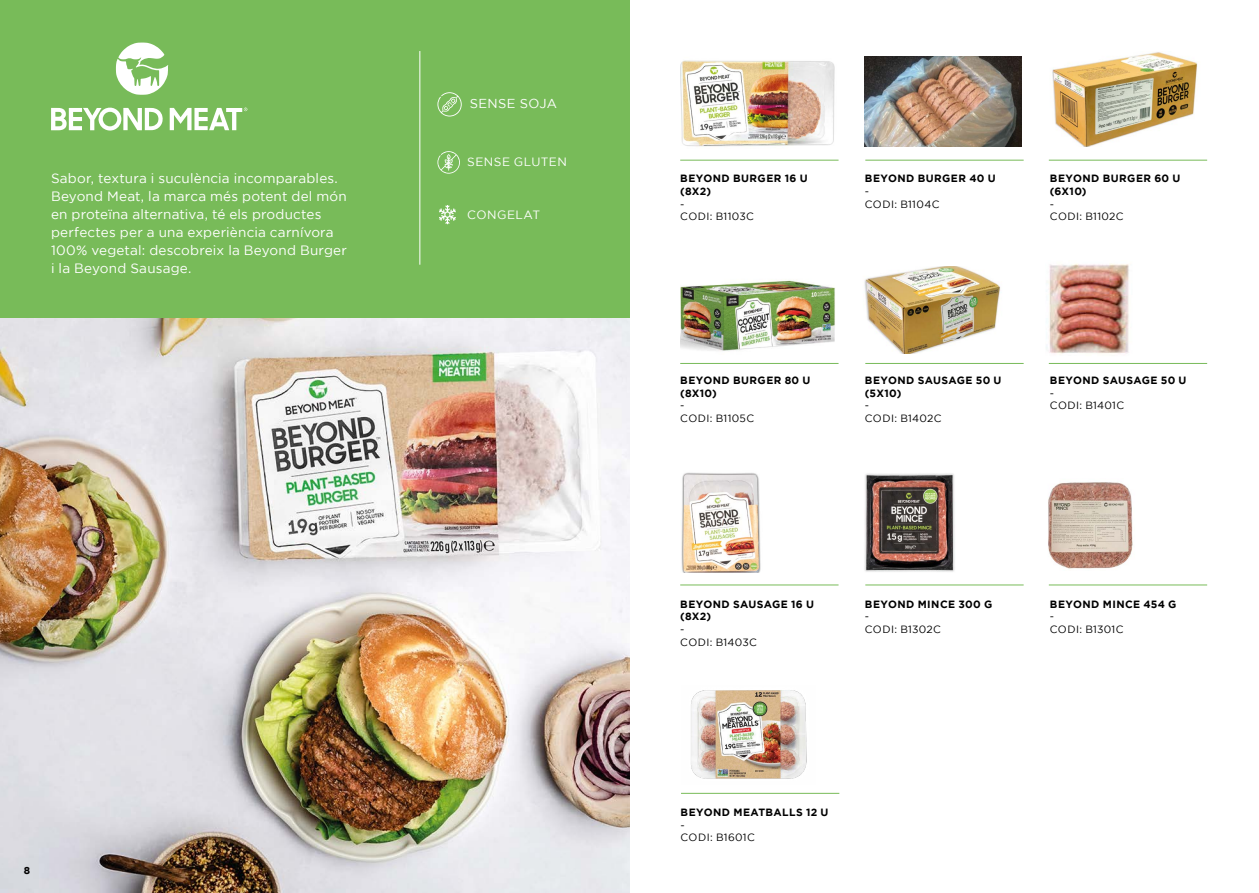
<style>
.page{position:relative;width:1259px;height:893px;background:#fff}
.page>*{position:absolute;margin:0;border:0;box-sizing:border-box;transform-origin:0 0}
.t1{font:13.5px/18px "Gotham";letter-spacing:.015em;color:#fff}
.t2{font:12.9px "Gotham";letter-spacing:.025em;color:#fff}
.t3{font:12px "Gotham";letter-spacing:.035em;color:#fff}
.t4{font:700 10.5px/12.6px "Gotham";letter-spacing:.04em;color:#000}
.t5{font:10.5px/12.6px "Gotham";letter-spacing:.03em;color:#000}
.t6{font:700 10.2px "Gotham";color:#000}
</style>
<div class="page">
<div style="left:0;top:0;width:629px;height:319px;background:#78bb59"></div>
<svg style="left:116px;top:43px;width:52px;height:52px"></svg>
<svg style="left:51px;top:107px;width:112px;height:24px"></svg>
<svg style="left:170px;top:108px;width:77px;height:22px"></svg>
<img style="left:0;top:319px;width:629px;height:574px">
<svg style="left:439px;top:205px;width:17px;height:19px"></svg>
<svg style="left:437px;top:151px;width:23px;height:23px"></svg>
<svg style="left:437px;top:92px;width:25px;height:25px"></svg>
<hr style="left:419px;top:51px;width:1px;height:214px;background:#fff">
<img style="left:680px;top:60px;width:155px;height:87px">
<img style="left:865px;top:57px;width:157px;height:89px">
<img style="left:1052px;top:52px;width:146px;height:94px">
<img style="left:691px;top:690px;width:116px;height:89px">
<hr style="left:680px;top:160px;width:158px;height:1px;background:#78bb59">
<hr style="left:865px;top:160px;width:158px;height:1px;background:#78bb59">
<hr style="left:1048px;top:160px;width:159px;height:1px;background:#78bb59">
<img style="left:680px;top:280px;width:155px;height:71px">
<img style="left:1046px;top:263px;width:83px;height:91px">
<img style="left:864px;top:266px;width:136px;height:87px">
<hr style="left:680px;top:363px;width:158px;height:1px;background:#78bb59">
<hr style="left:865px;top:363px;width:158px;height:1px;background:#78bb59">
<hr style="left:1048px;top:363px;width:159px;height:1px;background:#78bb59">
<img style="left:681px;top:472px;width:80px;height:101px">
<img style="left:864px;top:473px;width:91px;height:99px">
<img style="left:1048px;top:482px;width:85px;height:87px">
<hr style="left:680px;top:585px;width:158px;height:1px;background:#78bb59">
<hr style="left:865px;top:585px;width:158px;height:1px;background:#78bb59">
<hr style="left:681px;top:793px;width:158px;height:1px;background:#78bb59">
<hr style="left:1048px;top:585px;width:159px;height:1px;background:#78bb59">
<p class="t1" style="left:51px;top:169px;width:297px">Sabor, textura i suculència incomparables.<br>Beyond Meat, la marca més potent del món en proteïna alternativa, té els productes perfectes per a una experiència carnívora 100% vegetal: descobreix la Beyond Burger i la Beyond Sausage.</p>
<p class="t6" style="left:24px;top:864px;width:8px">8</p>
<p class="t2" style="left:470px;top:96px;width:89px">SENSE SOJA</p>
<p class="t3" style="left:467px;top:155px;width:101px">SENSE GLUTEN</p>
<p class="t3" style="left:467px;top:208px;width:74px">CONGELAT</p>
<p class="t4" style="left:680px;top:172px;width:129px">BEYOND BURGER 16 U (8X2)</p>
<p class="t5" style="left:680px;top:197px;width:75px">-<br>CODI: B1103C</p>
<p class="t4" style="left:865px;top:172px;width:132px">BEYOND BURGER 40 U</p>
<p class="t5" style="left:865px;top:185px;width:76px">-<br>CODI: B1104C</p>
<p class="t4" style="left:1050px;top:172px;width:132px">BEYOND BURGER 60 U (6X10)</p>
<p class="t5" style="left:1050px;top:197px;width:75px">-<br>CODI: B1102C</p>
<p class="t4" style="left:680px;top:374px;width:132px">BEYOND BURGER 80 U (8X10)</p>
<p class="t5" style="left:680px;top:399px;width:75px">-<br>CODI: B1105C</p>
<p class="t4" style="left:865px;top:374px;width:138px">BEYOND SAUSAGE 50 U (5X10)</p>
<p class="t5" style="left:865px;top:399px;width:78px">-<br>CODI: B1402C</p>
<p class="t4" style="left:1050px;top:374px;width:138px">BEYOND SAUSAGE 50 U</p>
<p class="t5" style="left:1050px;top:386px;width:76px">-<br>CODI: B1401C</p>
<p class="t4" style="left:680px;top:597px;width:135px">BEYOND SAUSAGE 16 U (8X2)</p>
<p class="t5" style="left:680px;top:623px;width:78px">-<br>CODI: B1403C</p>
<p class="t4" style="left:865px;top:597px;width:129px">BEYOND MINCE 300 G</p>
<p class="t5" style="left:865px;top:610px;width:77px">-<br>CODI: B1302C</p>
<p class="t4" style="left:1050px;top:597px;width:128px">BEYOND MINCE 454 G</p>
<p class="t5" style="left:1050px;top:610px;width:75px">-<br>CODI: B1301C</p>
<p class="t4" style="left:680px;top:806px;width:149px">BEYOND MEATBALLS 12 U</p>
<p class="t5" style="left:680px;top:818px;width:76px">-<br>CODI: B1601C</p>
</div>
